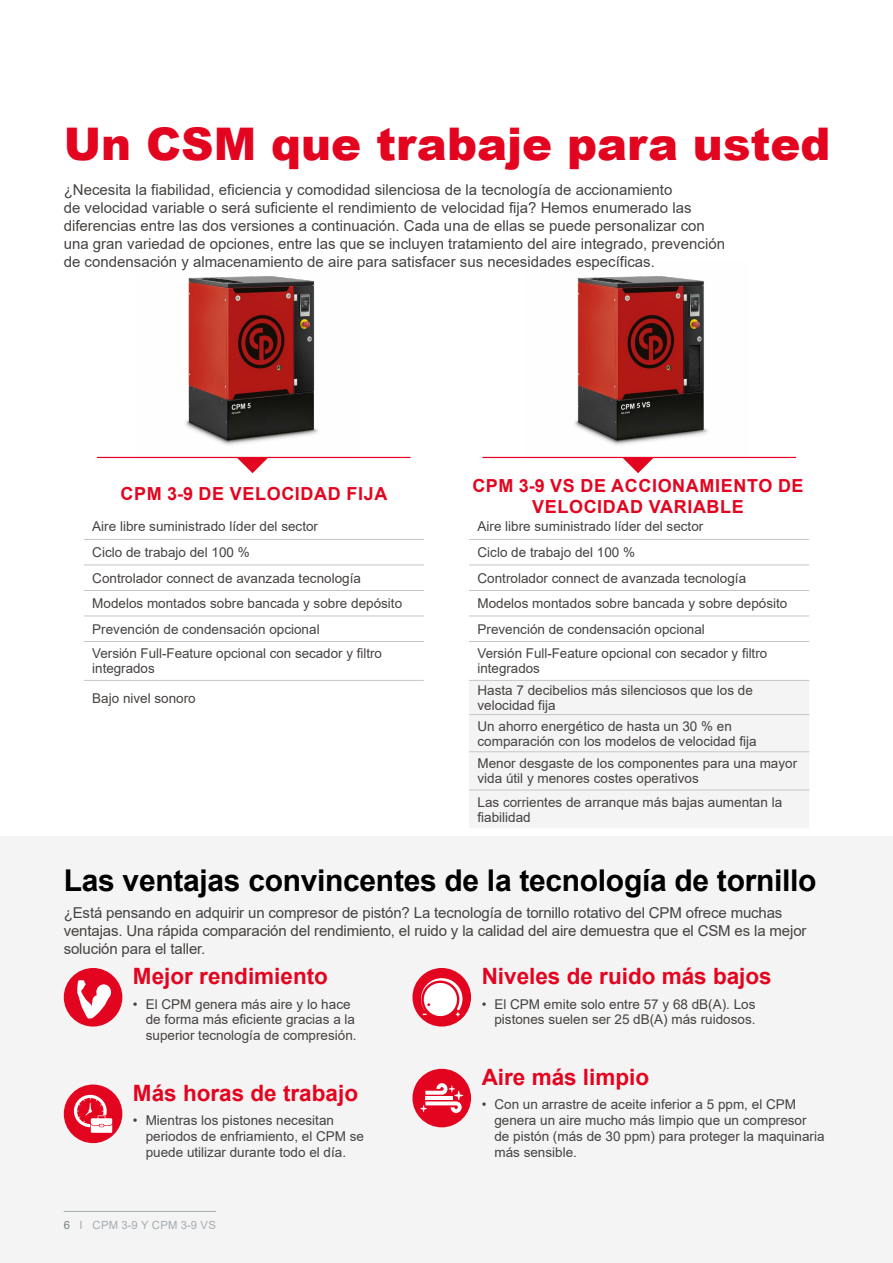
<style>
.page{position:relative;width:893px;height:1263px;background:#fff}
.page>*{position:absolute;margin:0;border:0;box-sizing:border-box;transform-origin:0 0}
.t1{font:900 45px "Arial";color:#e30520}
.t2{font:700 30px "Arial";letter-spacing:-.01em;color:#000}
.t3{font:700 22.5px "Arial";color:#e30520}
.t4{font:700 18px/21px "Arial";letter-spacing:.035em;color:#e30520;text-align:center}
.t5{font:15px/18px "Arial";color:#454240}
.t6{font:13.5px/15.8px "Arial";color:#454240}
.t7{font:11.25px "Arial";letter-spacing:.035em;color:#a4acb1}
.s1{color:#778186}
</style>
<div class="page">
<div style="left:0;top:836px;width:893px;height:427px;background:#f4f4f4"></div>
<hr style="left:97px;top:457px;width:313px;height:1px;background:#e30520">
<hr style="left:483px;top:457px;width:313px;height:1px;background:#e30520">
<svg style="left:240px;top:461px;width:25px;height:12px"></svg>
<svg style="left:626px;top:461px;width:25px;height:12px"></svg>
<img style="left:526px;top:276px;width:222px;height:185px">
<img style="left:136px;top:276px;width:223px;height:185px">
<div style="left:469px;top:681px;width:340px;height:147px;background:#f4f4f4"></div>
<hr style="left:84px;top:539px;width:340px;height:1px;background:#c6c6c6">
<hr style="left:469px;top:539px;width:340px;height:1px;background:#c6c6c6">
<hr style="left:84px;top:564px;width:340px;height:1px;background:#c6c6c6">
<hr style="left:469px;top:564px;width:340px;height:1px;background:#c6c6c6">
<hr style="left:84px;top:590px;width:340px;height:1px;background:#c6c6c6">
<hr style="left:469px;top:590px;width:340px;height:1px;background:#c6c6c6">
<hr style="left:84px;top:616px;width:340px;height:1px;background:#c6c6c6">
<hr style="left:469px;top:616px;width:340px;height:1px;background:#c6c6c6">
<hr style="left:84px;top:641px;width:340px;height:1px;background:#c6c6c6">
<hr style="left:469px;top:641px;width:340px;height:1px;background:#c6c6c6">
<hr style="left:84px;top:680px;width:340px;height:1px;background:#c6c6c6">
<hr style="left:469px;top:680px;width:340px;height:1px;background:#c6c6c6">
<hr style="left:469px;top:714px;width:340px;height:1px;background:#c6c6c6">
<hr style="left:469px;top:751px;width:340px;height:1px;background:#c6c6c6">
<hr style="left:469px;top:790px;width:340px;height:1px;background:#c6c6c6">
<div style="left:64px;top:968px;width:58px;height:58px;background:#e30520;border-radius:50%"></div>
<svg style="left:77px;top:980px;width:34px;height:39px"></svg>
<div style="left:64px;top:1084px;width:58px;height:59px;background:#e30520;border-radius:50%"></div>
<svg style="left:74px;top:1095px;width:38px;height:38px"></svg>
<div style="left:412px;top:968px;width:59px;height:58px;background:#e30520;border-radius:50%"></div>
<svg style="left:421px;top:978px;width:42px;height:38px"></svg>
<div style="left:412px;top:1069px;width:59px;height:58px;background:#e30520;border-radius:50%"></div>
<svg style="left:420px;top:1083px;width:43px;height:30px"></svg>
<hr style="left:64px;top:1211px;width:152px;height:1px;background:#a4acb1">
<h1 class="t1" style="left:64px;top:111px;width:768px">Un CSM que trabaje para usted</h1>
<p class="t5" style="left:64px;top:180px;width:663px">¿Necesita la fiabilidad, eficiencia y comodidad silenciosa de la tecnología de accionamiento<br>de velocidad variable o será suficiente el rendimiento de velocidad fija? Hemos enumerado las diferencias entre las dos versiones a continuación. Cada una de ellas se puede personalizar con una gran variedad de opciones, entre las que se incluyen tratamiento del aire integrado, prevención de condensación y almacenamiento de aire para satisfacer sus necesidades específicas.</p>
<h3 class="t4" style="left:121px;top:483px;width:268px">CPM 3-9 DE VELOCIDAD FIJA</h3>
<h3 class="t4" style="left:472px;top:476px;width:333px">CPM 3-9 VS DE ACCIONAMIENTO DE<br>VELOCIDAD VARIABLE</h3>
<p class="t6" style="left:92px;top:519px;width:227px">Aire libre suministrado líder del sector</p>
<p class="t6" style="left:477px;top:519px;width:227px">Aire libre suministrado líder del sector</p>
<p class="t6" style="left:92px;top:544px;width:159px">Ciclo de trabajo del 100 %</p>
<p class="t6" style="left:477px;top:544px;width:159px">Ciclo de trabajo del 100 %</p>
<p class="t6" style="left:92px;top:570px;width:270px">Controlador connect de avanzada tecnología</p>
<p class="t6" style="left:477px;top:570px;width:270px">Controlador connect de avanzada tecnología</p>
<p class="t6" style="left:92px;top:595px;width:311px">Modelos montados sobre bancada y sobre depósito</p>
<p class="t6" style="left:477px;top:595px;width:311px">Modelos montados sobre bancada y sobre depósito</p>
<p class="t6" style="left:92px;top:621px;width:229px">Prevención de condensación opcional</p>
<p class="t6" style="left:477px;top:621px;width:229px">Prevención de condensación opcional</p>
<p class="t6" style="left:92px;top:646px;width:291px;line-height:15px">Versión Full-Feature opcional con secador y filtro integrados</p>
<p class="t6" style="left:478px;top:646px;width:291px;line-height:15px">Versión Full-Feature opcional con secador y filtro integrados</p>
<p class="t6" style="left:92px;top:690px;width:105px">Bajo nivel sonoro</p>
<p class="t6" style="left:477px;top:682px;width:277px;line-height:15px">Hasta 7 decibelios más silenciosos que los de velocidad fija</p>
<p class="t6" style="left:477px;top:718px;width:281px;line-height:15px">Un ahorro energético de hasta un 30 % en comparación con los modelos de velocidad fija</p>
<p class="t6" style="left:477px;top:756px;width:321px;line-height:15px">Menor desgaste de los componentes para una mayor vida útil y menores costes operativos</p>
<p class="t6" style="left:477px;top:794px;width:306px;line-height:15px">Las corrientes de arranque más bajas aumentan la fiabilidad</p>
<h2 class="t2" style="left:64px;top:859px;width:754px">Las ventajas convincentes de la tecnología de tornillo</h2>
<p class="t5" style="left:64px;top:903px;width:744px">¿Está pensando en adquirir un compresor de pistón? La tecnología de tornillo rotativo del CPM ofrece muchas ventajas. Una rápida comparación del rendimiento, el ruido y la calidad del aire demuestra que el CSM es la mejor solución para el taller.</p>
<h3 class="t3" style="left:133px;top:960px;width:197px">Mejor rendimiento</h3>
<p class="t6" style="left:146px;top:996px;width:212px;text-indent:-13px">• El CPM genera más aire y lo hace de forma más eficiente gracias a la superior tecnología de compresión.</p>
<h3 class="t3" style="left:482px;top:960px;width:292px">Niveles de ruido más bajos</h3>
<p class="t6" style="left:482px;top:996px;width:275px;text-align:right">• El CPM emite solo entre 57 y 68 dB(A). Los pistones suelen ser 25 dB(A) más ruidosos.</p>
<h3 class="t3" style="left:133px;top:1077px;width:227px">Más horas de trabajo</h3>
<p class="t6" style="left:146px;top:1112px;width:220px;text-indent:-13px">• Mientras los pistones necesitan periodos de enfriamiento, el CPM se puede utilizar durante todo el día.</p>
<p class="t7" style="left:64px;top:1217px;width:154px"><span class="s1">6</span> I CPM 3-9 Y CPM 3-9 VS</p>
<h3 class="t3" style="left:482px;top:1061px;width:169px">Aire más limpio</h3>
<p class="t6" style="left:494px;top:1097px;width:332px;text-indent:-13px">• Con un arrastre de aceite inferior a 5 ppm, el CPM genera un aire mucho más limpio que un compresor de pistón (más de 30 ppm) para proteger la maquinaria más sensible.</p>
</div>
